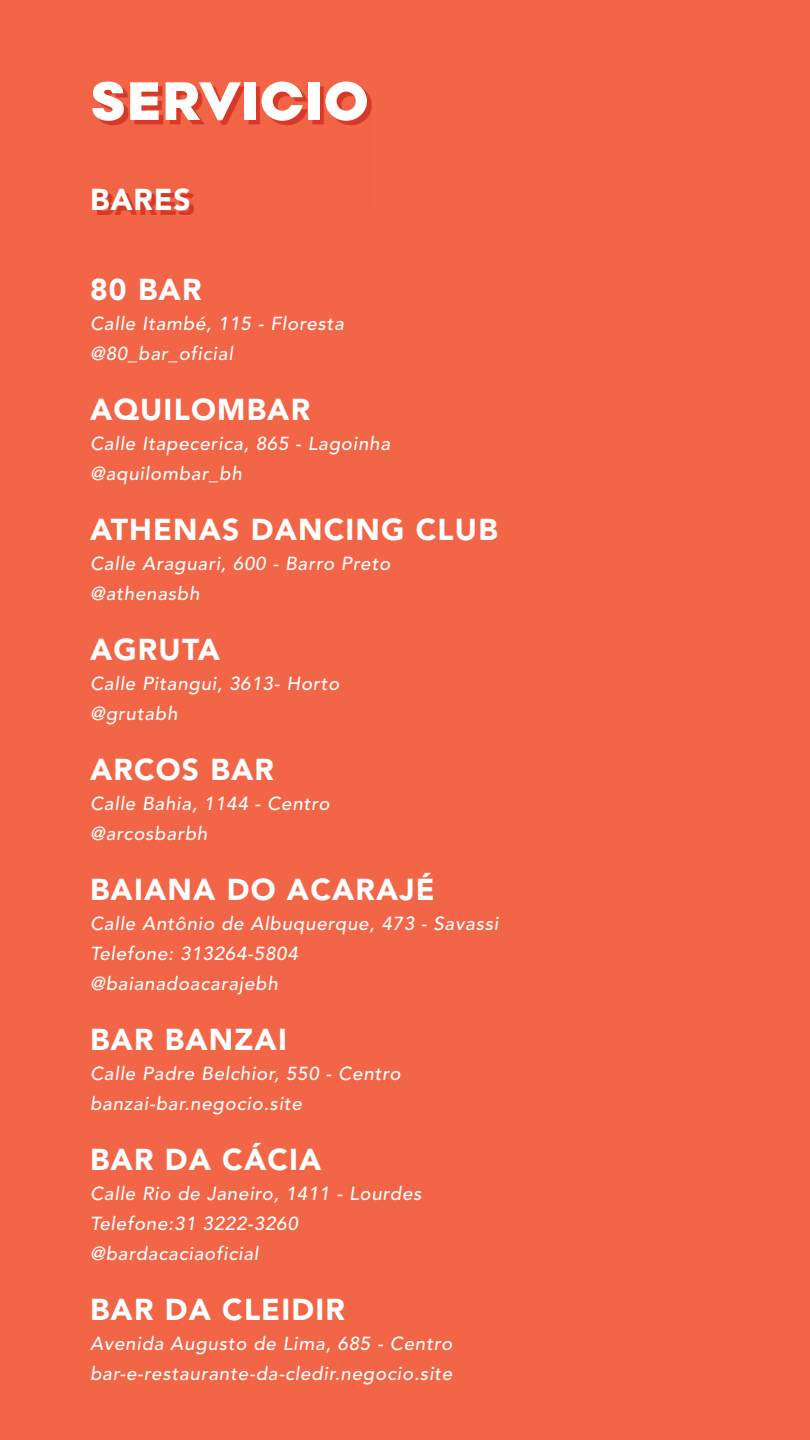
<style>
.page{position:relative;width:810px;height:1440px;background:#f26647}
.page>*{position:absolute;margin:0;border:0;box-sizing:border-box;transform-origin:0 0}
.t1{font:900 56.25px "Point";color:#fff}
.t2{font:900 30px "Avenir LT Pro";letter-spacing:.04em;color:#fff}
.t3{font:italic 500 18.75px/30px "Avenir LT Pro";letter-spacing:.04em;color:#fff}
</style>
<div class="page">
<svg style="left:97px;top:85px;width:274px;height:130px"></svg>
<h1 class="t1" style="left:90px;top:67px;width:280px">SERVICIO</h1>
<h2 class="t2" style="left:90px;top:181px;width:102px">BARES</h2>
<h2 class="t2" style="left:90px;top:271px;width:113px">80 BAR</h2>
<p class="t3" style="left:90px;top:309px;width:256px">Calle Itambé, 115 - Floresta @80_bar_oficial</p>
<h2 class="t2" style="left:90px;top:391px;width:222px">AQUILOMBAR</h2>
<p class="t3" style="left:90px;top:429px;width:302px">Calle Itapecerica, 865 - Lagoinha @aquilombar_bh</p>
<h2 class="t2" style="left:90px;top:511px;width:409px">ATHENAS DANCING CLUB</h2>
<p class="t3" style="left:90px;top:549px;width:302px">Calle Araguari, 600 - Barro Preto @athenasbh</p>
<h2 class="t2" style="left:90px;top:631px;width:131px">AGRUTA</h2>
<p class="t3" style="left:90px;top:669px;width:251px">Calle Pitangui, 3613- Horto @grutabh</p>
<h2 class="t2" style="left:90px;top:751px;width:185px">ARCOS BAR</h2>
<p class="t3" style="left:90px;top:789px;width:241px">Calle Bahia, 1144 - Centro @arcosbarbh</p>
<h2 class="t2" style="left:90px;top:871px;width:346px">BAIANA DO ACARAJÉ</h2>
<p class="t3" style="left:90px;top:909px;width:410px">Calle Antônio de Albuquerque, 473 - Savassi<br>Telefone: 313264-5804<br>@baianadoacarajebh</p>
<h2 class="t2" style="left:90px;top:1021px;width:198px">BAR BANZAI</h2>
<p class="t3" style="left:90px;top:1059px;width:312px">Calle Padre Belchior, 550 - Centro banzai-bar.negocio.site</p>
<h2 class="t2" style="left:90px;top:1141px;width:233px">BAR DA CÁCIA</h2>
<p class="t3" style="left:90px;top:1179px;width:333px">Calle Rio de Janeiro, 1411 - Lourdes<br>Telefone:31 3222-3260 @bardacaciaoficial</p>
<h2 class="t2" style="left:90px;top:1291px;width:256px">BAR DA CLEIDIR</h2>
<p class="t3" style="left:90px;top:1329px;width:364px">Avenida Augusto de Lima, 685 - Centro bar-e-restaurante-da-cledir.negocio.site</p>
</div>
